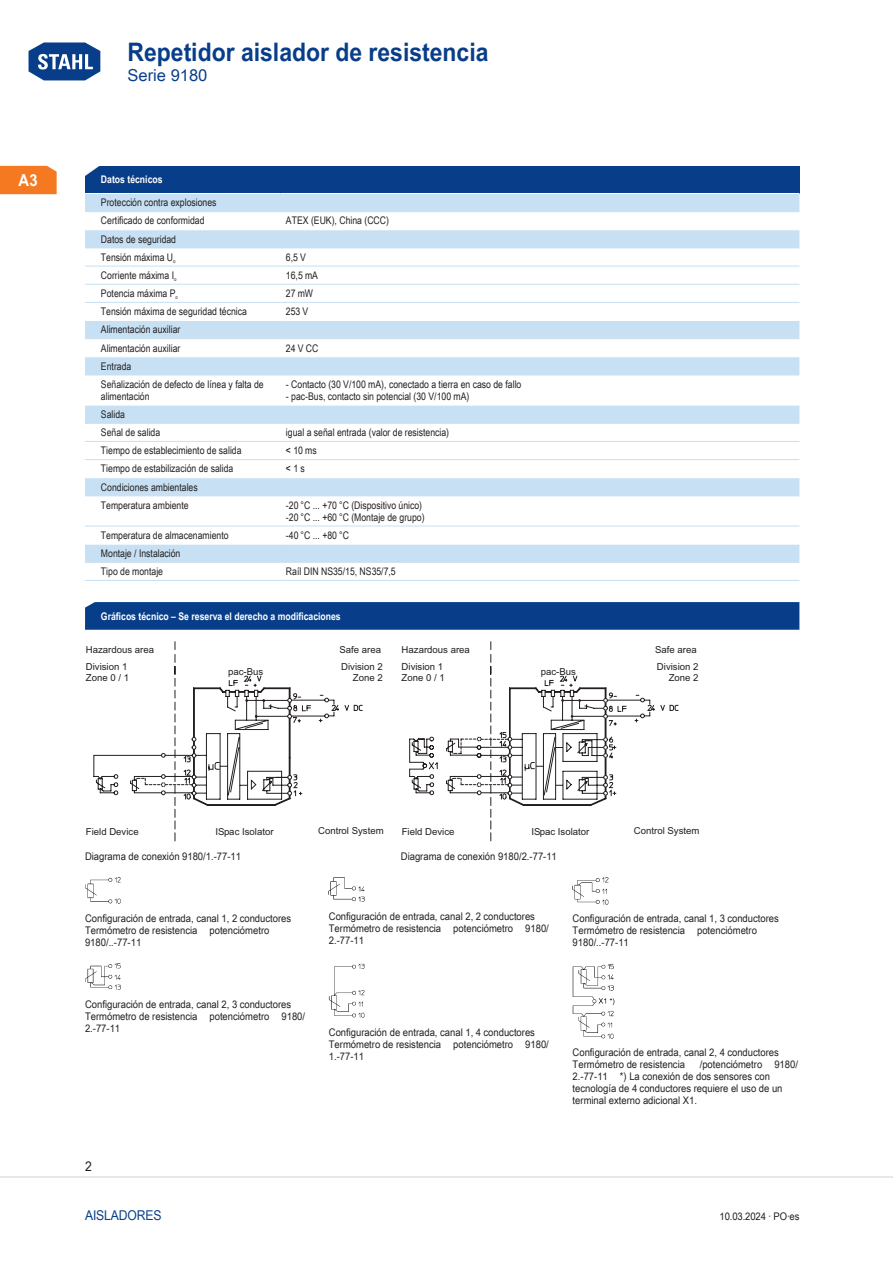
<style>
.page{position:relative;width:893px;height:1263px;background:#fff}
.page>*{position:absolute;margin:0;border:0;box-sizing:border-box;transform-origin:0 0}
.t1{font:700 25.5px "Arial Unicode MS";color:#083e89;scale:.9 1}
.TabHeader1stColumn{font:700 24px "Arial Unicode MS";color:#fff;scale:1.45 1}
.t2{font:16.5px "Arial Unicode MS";color:#083e89}
.t3{font:700 16.5px "Arial Unicode MS";color:#fff;scale:.9 1}
.t4{font:13.5px "Arial Unicode MS";letter-spacing:-.01em;color:#083e89;scale:.9 1}
.t5{font:13.5px "Arial Unicode MS";color:#231f20;scale:.9 1}
.TabBodyLeft{font:10.5px/12px "Arial Unicode MS";color:#231f20;scale:.9 1}
.TabBody1stColumn{font:10.5px/12px "Arial Unicode MS";color:#231f20;scale:.83 1}
.TabBodyLeft-2{font:10.5px/12px "Arial Unicode MS";color:#231f20;scale:.83 1}
.TabHeader1stColumn-2{font:700 10.5px "Arial Unicode MS";color:#fff;scale:.83 1}
.t6{font:9.6px/10.6px "Arial";color:#231f20}
.s1{font-weight:400;font-size:31.65px;color:#fff}
</style>
<div class="page">
<svg style="left:28px;top:42px;width:73px;height:39px"></svg>
<hr style="left:0;top:1176px;width:893px;height:2px;background:#e6e7e9">
<div style="left:0;top:166px;width:57px;height:28px;background:#f47921"></div>
<div style="left:85px;top:166px;width:714px;height:27px;background:#083e89"></div>
<svg style="left:85px;top:194px;width:714px;height:368px"></svg>
<hr style="left:85px;top:211px;width:196px;height:1px;background:#c7e0f3">
<hr style="left:281px;top:211px;width:518px;height:1px;background:#c7e0f3">
<hr style="left:85px;top:229px;width:196px;height:1px;background:#fff">
<hr style="left:281px;top:229px;width:518px;height:1px;background:#fff">
<hr style="left:85px;top:248px;width:196px;height:1px;background:#c7e0f3">
<hr style="left:281px;top:248px;width:518px;height:1px;background:#c7e0f3">
<hr style="left:85px;top:266px;width:196px;height:1px;background:#c7e0f3">
<hr style="left:281px;top:266px;width:518px;height:1px;background:#c7e0f3">
<hr style="left:85px;top:284px;width:196px;height:1px;background:#c7e0f3">
<hr style="left:281px;top:284px;width:518px;height:1px;background:#c7e0f3">
<hr style="left:85px;top:302px;width:196px;height:1px;background:#c7e0f3">
<hr style="left:281px;top:302px;width:518px;height:1px;background:#c7e0f3">
<hr style="left:85px;top:320px;width:196px;height:1px;background:#fff">
<hr style="left:281px;top:320px;width:518px;height:1px;background:#fff">
<hr style="left:85px;top:338px;width:196px;height:1px;background:#c7e0f3">
<hr style="left:281px;top:338px;width:518px;height:1px;background:#c7e0f3">
<hr style="left:85px;top:356px;width:196px;height:1px;background:#fff">
<hr style="left:281px;top:356px;width:518px;height:1px;background:#fff">
<hr style="left:85px;top:375px;width:196px;height:1px;background:#c7e0f3">
<hr style="left:281px;top:375px;width:518px;height:1px;background:#c7e0f3">
<hr style="left:85px;top:405px;width:196px;height:1px;background:#fff">
<hr style="left:281px;top:405px;width:518px;height:1px;background:#fff">
<hr style="left:85px;top:423px;width:196px;height:1px;background:#c7e0f3">
<hr style="left:281px;top:423px;width:518px;height:1px;background:#c7e0f3">
<hr style="left:85px;top:441px;width:196px;height:1px;background:#c7e0f3">
<hr style="left:281px;top:441px;width:518px;height:1px;background:#c7e0f3">
<hr style="left:85px;top:459px;width:196px;height:1px;background:#c7e0f3">
<hr style="left:281px;top:459px;width:518px;height:1px;background:#c7e0f3">
<hr style="left:85px;top:477px;width:196px;height:1px;background:#fff">
<hr style="left:281px;top:477px;width:518px;height:1px;background:#fff">
<hr style="left:85px;top:495px;width:196px;height:1px;background:#c7e0f3">
<hr style="left:281px;top:495px;width:518px;height:1px;background:#c7e0f3">
<hr style="left:85px;top:526px;width:196px;height:1px;background:#c7e0f3">
<hr style="left:281px;top:526px;width:518px;height:1px;background:#c7e0f3">
<hr style="left:85px;top:544px;width:196px;height:1px;background:#fff">
<hr style="left:281px;top:544px;width:518px;height:1px;background:#fff">
<hr style="left:85px;top:562px;width:196px;height:1px;background:#c7e0f3">
<hr style="left:85px;top:580px;width:196px;height:1px;background:#c7e0f3">
<hr style="left:281px;top:562px;width:518px;height:1px;background:#c7e0f3">
<hr style="left:281px;top:580px;width:518px;height:1px;background:#c7e0f3">
<svg style="left:85px;top:602px;width:714px;height:28px;background:#0b408a"></svg>
<img style="left:573px;top:963px;width:42px;height:75px">
<img style="left:329px;top:963px;width:36px;height:55px">
<img style="left:85px;top:963px;width:35px;height:27px">
<img style="left:573px;top:877px;width:35px;height:27px">
<img style="left:329px;top:877px;width:35px;height:25px">
<img style="left:85px;top:877px;width:35px;height:26px">
<svg style="left:490px;top:641px;width:189px;height:200px"></svg>
<svg style="left:409px;top:675px;width:218px;height:131px"></svg>
<svg style="left:174px;top:641px;width:189px;height:200px"></svg>
<svg style="left:93px;top:675px;width:218px;height:131px"></svg>
<h1 class="t1" style="left:26px;top:33px;width:515px"><span class="s1">Home</span> Repetidor aislador de resistencia</h1>
<h3 class="t2" style="left:128px;top:63px;width:81px">Serie 9180</h3>
<h3 class="t3" style="left:19px;top:168px;width:23px">A3</h3>
<p class="TabHeader1stColumn" style="left:82px;top:154px;width:16px">◤</p>
<p class="TabHeader1stColumn-2" style="left:101px;top:172px;width:76px">Datos técnicos</p>
<p class="TabBody1stColumn" style="left:101px;top:196px;width:141px">Protección contra explosiones</p>
<p class="TabBody1stColumn" style="left:101px;top:215px;width:126px">Certificado de conformidad</p>
<p class="TabBodyLeft-2" style="left:286px;top:215px;width:126px">ATEX (EUK), China (CCC)</p>
<p class="TabBody1stColumn" style="left:101px;top:233px;width:92px">Datos de seguridad</p>
<p class="TabBody1stColumn" style="left:101px;top:251px;width:91px">Tensión máxima U<sub>o</sub></p>
<p class="TabBodyLeft-2" style="left:286px;top:251px;width:26px">6,5 V</p>
<p class="TabBody1stColumn" style="left:101px;top:269px;width:93px">Corriente máxima I <sub>o</sub></p>
<p class="TabBodyLeft-2" style="left:286px;top:269px;width:40px">16,5 mA</p>
<p class="TabBody1stColumn" style="left:101px;top:287px;width:94px">Potencia máxima P<sub>o</sub></p>
<p class="TabBodyLeft-2" style="left:286px;top:287px;width:34px">27 mW</p>
<p class="TabBody1stColumn" style="left:101px;top:305px;width:177px">Tensión máxima de seguridad técnica</p>
<p class="TabBodyLeft-2" style="left:286px;top:305px;width:28px">253 V</p>
<p class="TabBody1stColumn" style="left:101px;top:323px;width:97px">Alimentación auxiliar</p>
<p class="TabBody1stColumn" style="left:101px;top:342px;width:97px">Alimentación auxiliar</p>
<p class="TabBodyLeft-2" style="left:286px;top:342px;width:41px">24 V CC</p>
<p class="TabBody1stColumn" style="left:101px;top:360px;width:38px">Entrada</p>
<p class="TabBody1stColumn" style="left:101px;top:378px;width:198px">Señalización de defecto de línea y falta de alimentación</p>
<p class="TabBodyLeft-2" style="left:286px;top:378px;width:285px">‐ Contacto (30 V/100 mA), conectado a tierra en caso de fallo</p>
<p class="TabBodyLeft-2" style="left:286px;top:390px;width:223px">- pac-Bus, contacto sin potencial (30 V/100 mA)</p>
<p class="TabBody1stColumn" style="left:101px;top:408px;width:31px">Salida</p>
<p class="TabBody1stColumn" style="left:101px;top:426px;width:73px">Señal de salida</p>
<p class="TabBodyLeft-2" style="left:286px;top:426px;width:198px">igual a señal entrada (valor de resistencia)</p>
<p class="TabBody1stColumn" style="left:101px;top:444px;width:171px">Tiempo de establecimiento de salida</p>
<p class="TabBodyLeft-2" style="left:286px;top:444px;width:39px">&lt; 10 ms</p>
<p class="TabBody1stColumn" style="left:101px;top:462px;width:161px">Tiempo de estabilización de salida</p>
<p class="TabBodyLeft-2" style="left:286px;top:462px;width:24px">&lt; 1s</p>
<p class="TabBody1stColumn" style="left:101px;top:481px;width:118px">Condiciones ambientales</p>
<p class="TabBody1stColumn" style="left:101px;top:499px;width:107px">Temperatura ambiente</p>
<p class="TabBodyLeft-2" style="left:286px;top:499px;width:168px">-20 °C ... +70 °C (Dispositivo único) -20 °C ... +60 °C (Montaje de grupo)</p>
<p class="TabBody1stColumn" style="left:101px;top:529px;width:155px">Temperatura de almacenamiento</p>
<p class="TabBodyLeft-2" style="left:286px;top:529px;width:77px">-40 °C ... +80 °C</p>
<p class="TabBody1stColumn" style="left:101px;top:547px;width:97px">Montaje / I nstalación</p>
<p class="TabBody1stColumn" style="left:101px;top:565px;width:76px">Tipo de montaje</p>
<p class="TabBodyLeft-2" style="left:286px;top:565px;width:134px">Raíl DI N NS35/15, NS35/7,5</p>
<p class="TabHeader1stColumn-2" style="left:101px;top:608px;width:290px">Gráficos técnico – Se reserva el derecho a modificaciones</p>
<p class="t6" style="left:86px;top:645px;width:70px">Hazardous area</p>
<p class="t6" style="left:339px;top:645px;width:43px">Safe area</p>
<p class="t6" style="left:402px;top:645px;width:70px">Hazardous area</p>
<p class="t6" style="left:655px;top:645px;width:43px">Safe area</p>
<p class="t6" style="left:86px;top:662px;width:45px">Division 1<br>Zone0/1</p>
<p class="t6" style="left:341px;top:662px;width:43px;text-align:right">Division 2<br>Zone 2</p>
<p class="t6" style="left:228px;top:667px;width:37px">pac-Bus</p>
<p class="t6" style="left:402px;top:662px;width:45px">Division 1<br>Zone0/1</p>
<p class="t6" style="left:657px;top:662px;width:43px;text-align:right">Division 2<br>Zone 2</p>
<p class="t6" style="left:541px;top:667px;width:37px">pac-Bus</p>
<p class="t6" style="left:86px;top:827px;width:54px">Field Device</p>
<p class="t6" style="left:215px;top:827px;width:60px">ISpac Isolator</p>
<p class="t6" style="left:318px;top:826px;width:67px">Control System</p>
<p class="TabBodyLeft" style="left:85px;top:850px;width:175px">Diagrama de conexión 9180/1.-77-11</p>
<p class="t6" style="left:402px;top:827px;width:54px">Field Device</p>
<p class="t6" style="left:531px;top:827px;width:60px">ISpac Isolator</p>
<p class="t6" style="left:634px;top:826px;width:67px">Control System</p>
<p class="TabBodyLeft" style="left:401px;top:850px;width:175px">Diagrama de conexión 9180/2.-77-11</p>
<p class="TabBodyLeft" style="left:85px;top:912px;width:231px">Configuración de entrada, canal 1, 2 conductores<br>Termómetro de resistencia potenciómetro<br>9180/..-77-11</p>
<p class="TabBodyLeft" style="left:85px;top:998px;width:246px">Configuración de entrada, canal 2, 3 conductores<br>Termómetro de resistencia potenciómetro 9180/<br>2.-77-11</p>
<p class="TabBodyLeft" style="left:329px;top:910px;width:246px">Configuración de entrada, canal 2, 2 conductores<br>Termómetro de resistencia potenciómetro 9180/<br>2.-77-11</p>
<p class="TabBodyLeft" style="left:573px;top:912px;width:231px">Configuración de entrada, canal 1, 3 conductores<br>Termómetro de resistencia potenciómetro<br>9180/..-77-11</p>
<p class="TabBodyLeft" style="left:329px;top:1026px;width:246px">Configuración de entrada, canal 1, 4 conductores<br>Termómetro de resistencia potenciómetro 9180/<br>1.-77-11</p>
<p class="TabBodyLeft" style="left:573px;top:1046px;width:231px">Configuración de entrada, canal 2, 4 conductores<br>Termómetro de resistencia</p>
<p class="TabBodyLeft" style="left:573px;top:1058px;width:252px;text-indent:127px">/potenciómetro 9180/ 2.-77-11 *) La conexión de dos sensores con tecnología de 4 conductores requiere el uso de un terminal externo adicional X1.</p>
<p class="t5" style="left:85px;top:1157px;width:9px">2</p>
<p class="t4" style="left:85px;top:1205px;width:84px">Ais ladores</p>
<p class="TabBodyLeft" style="left:720px;top:1210px;width:90px">10.03.2024 · PO·es</p>
</div>
